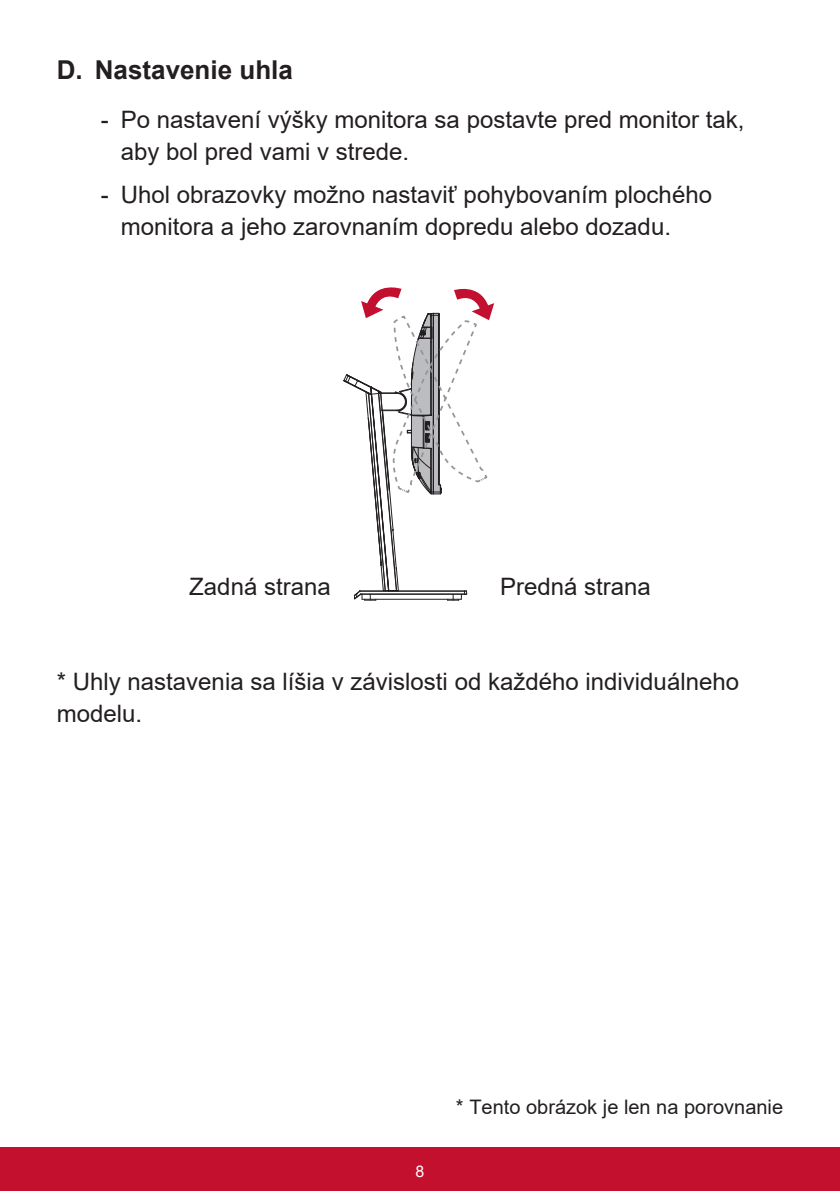
<style>
.page{position:relative;width:840px;height:1191px;background:#fff}
.page>*{position:absolute;margin:0;border:0;box-sizing:border-box;transform-origin:0 0}
.t1{font:700 26px "Arial";color:#231f20}
.t2{font:24px/32px "Arial";color:#231f20}
.t3{font:20px "Arial";color:#231f20}
.t4{font:16px "Arial";color:#fff}
</style>
<div class="page">
<div style="left:0;top:1147px;width:839px;height:44px;background:#c3102f"></div>
<svg style="left:343px;top:287px;width:151px;height:314px"></svg>
<p class="t1" style="left:57px;top:52px;width:237px">D. Nastavenie uhla</p>
<p class="t2" style="left:121px;top:103px;width:624px;text-indent:-20px">- Po nastavení výšky monitora sa postavte pred monitor tak, aby bol pred vami v strede.</p>
<p class="t2" style="left:121px;top:179px;width:592px;text-indent:-20px">- Uhol obrazovky možno nastaviť pohybovaním plochého monitora a jeho zarovnaním dopredu alebo dozadu.</p>
<p class="t2" style="left:189px;top:571px;width:143px">Zadná strana</p>
<p class="t2" style="left:500px;top:571px;width:152px">Predná strana</p>
<p class="t2" style="left:57px;top:665px;width:683px">* Uhly nastavenia sa líšia v závislosti od každého individuálneho modelu.</p>
<p class="t4" style="left:415px;top:1160px;width:10px">8</p>
<p class="t3" style="left:455px;top:1093px;width:328px">* Tento obrázok je len na porovnanie</p>
</div>
